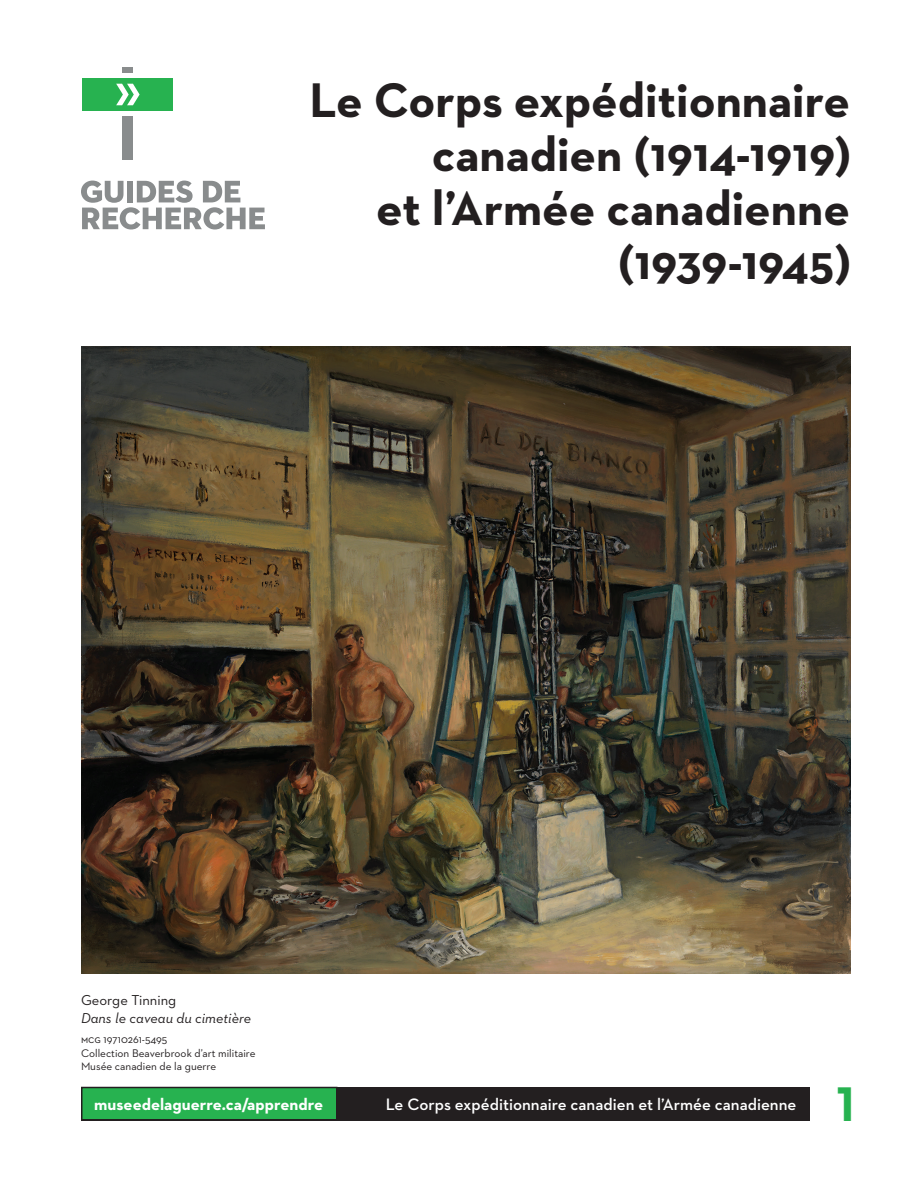
<style>
.page{position:relative;width:918px;height:1188px;background:#fff}
.page>*{position:absolute;margin:0;border:0;box-sizing:border-box;transform-origin:0 0}
.t1{font:700 49.5px/54px "Neutraface 2 Text";color:#231f20;text-align:right}
.t2{font:700 49.5px "Neutraface 2 Text";color:#27b250}
.t3{font:600 16.8px "Neutraface 2 Text";color:#fff}
.t4{font:700 16.8px "Neutraface 2 Text";color:#fff}
.t5{font:italic 14.7px "Neutraface 2 Text";color:#231f20}
.t6{font:14.7px "Neutraface 2 Text";color:#231f20}
.t7{font:11.25px/13.5px "Neutraface 2 Text";color:#231f20}
</style>
<div class="page">
<div style="left:81px;top:1087px;width:729px;height:33px;background:#231f20"></div>
<div style="left:82px;top:1088px;width:255px;height:32px;background:#27b250"></div>
<div style="left:81px;top:1087px;width:257px;height:33px;border:2px solid #231f20"></div>
<img style="left:81px;top:346px;width:769px;height:627px">
<svg style="left:81px;top:181px;width:184px;height:49px"></svg>
<div style="left:123px;top:68px;width:10px;height:5px;background:#898c8d"></div>
<div style="left:123px;top:116px;width:10px;height:43px;background:#898c8d"></div>
<div style="left:83px;top:78px;width:90px;height:33px;background:#27b250"></div>
<svg style="left:116px;top:84px;width:24px;height:21px"></svg>
<h1 class="t1" style="left:309px;top:73px;width:544px">Le Corps expéditionnaire canadien (1914-1919)<br>et l’Armée canadienne (1939-1945)</h1>
<h3 class="t6" style="left:81px;top:991px;width:97px">George Tinning</h3>
<h3 class="t5" style="left:81px;top:1009px;width:172px">Dans le caveau du cimetière</h3>
<p class="t7" style="left:81px;top:1032px;width:176px">mcg 19710261-5495<br>Collection Beaverbrook d’art militaire<br>Musée canadien de la guerre</p>
<h2 class="t4" style="left:94px;top:1094px;width:230px">museedelaguerre.ca/apprendre</h2>
<h1 class="t2" style="left:837px;top:1072px;width:20px">1</h1>
<h2 class="t3" style="left:386px;top:1094px;width:412px">Le Corps expéditionnaire canadien et l’Armée canadienne</h2>
</div>
